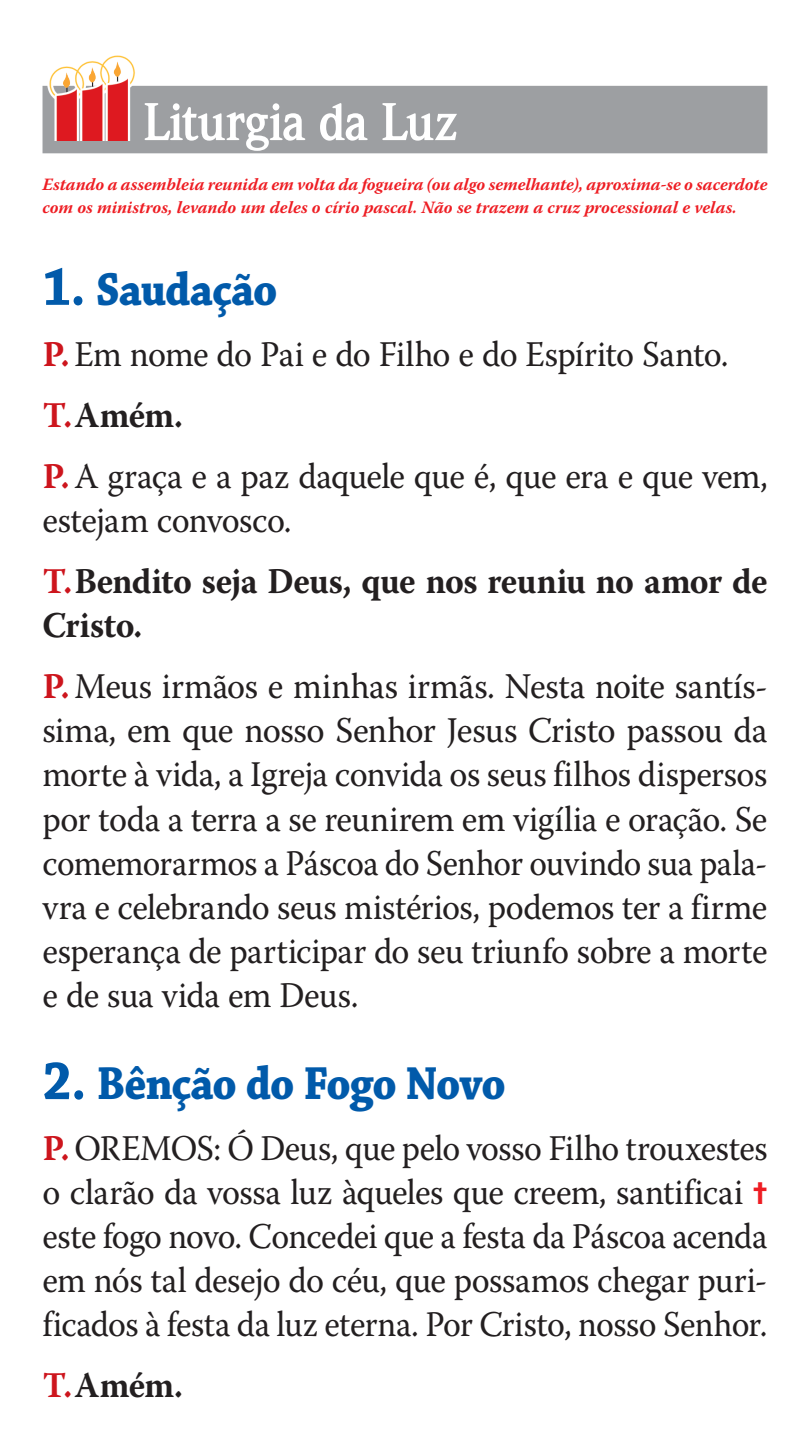
<style>
.page{position:relative;width:810px;height:1440px;background:#fff}
.page>*{position:absolute;margin:0;border:0;box-sizing:border-box;transform-origin:0 0}
.t1{font:700 54px "Weidemann IT Cby BT";letter-spacing:-.025em;color:#fff;scale:.95 1}
.t2{font:700 48.75px "Chaparral Pro";letter-spacing:-.025em;color:#015aaa;scale:.91 1}
.t3{font:36px/44px "Warnock Pro";letter-spacing:-.015em;color:#231f20;text-align:justify;scale:.96 1}
.t4{font:36px/44px "Warnock Pro";letter-spacing:-.015em;color:#231f20;text-align:justify;scale:.94 1}
.t5{font:36px/61.1px "Warnock Pro";letter-spacing:-.015em;color:#231f20;scale:.95 1}
.t6{font:700 36px/61.1px "Warnock Pro";letter-spacing:-.02em;color:#231f20;scale:.95 1}
.t7{font:italic 700 17.25px/23px "Warnock Pro";color:#ee1d23}
.s1{font-size:56.25px}
.s2{font-weight:700;color:#cd151d}
.s3{font-weight:700}
.s4{font-weight:400}
.s5{color:#cd151d}
.s6{font-family:"Monotype Sorts";font-size:31.5px;color:#ee1d23}
</style>
<div class="page">
<div style="left:43px;top:86px;width:724px;height:67px;background:#9d9fa2"></div>
<img style="left:45px;top:55px;width:95px;height:85px">
<h1 class="t1" style="left:143px;top:88px;width:334px">Liturgia da Luz</h1>
<p class="t7" style="left:43px;top:172px;width:726px">Estando a assembleia reunida em volta da fogueira (ou algo semelhante), aproxima-se o sacerdote com os ministros, levando um deles o círio pascal. Não se trazem a cruz processional e velas.</p>
<h2 class="t2" style="left:43px;top:261px;width:260px"><span class="s1">1.</span> Saudação</h2>
<p class="t5" style="left:43px;top:323px;width:765px"><span class="s2">P.</span> Em nome do Pai e do Filho e do Espírito Santo.<br><span class="s2">T.</span> <span class="s3">Amém.<br></span><span class="s2">P.</span> A graça e a paz daquele que é, que era e que vem,</p>
<p class="t6" style="left:43px;top:489px;width:765px"><span class="s4">estejam convosco.<br></span><span class="s5">T.</span> Bendito seja Deus, que nos reuniu no amor de</p>
<p class="t5" style="left:43px;top:594px;width:765px"><span class="s3">Cristo.<br></span><span class="s2">P.</span>Meus irmãos e minhas irmãs. Nesta noite santís-</p>
<p class="t3" style="left:43px;top:708px;width:757px">sima, em que nosso Senhor Jesus Cristo passou da morte à vida, a Igreja convida os seus filhos dispersos por toda a terra a se reunirem em vigília e oração. Se comemorarmos a Páscoa do Senhor ouvindo sua pala&shy;vra e celebrando seus mistérios, podemos ter a firme esperança de participar do seu triunfo sobre a morte e de sua vida em Deus.</p>
<h2 class="t2" style="left:43px;top:1055px;width:510px"><span class="s1">2.</span> Bênção do Fogo Novo</h2>
<p class="t4" style="left:43px;top:1126px;width:773px"><span class="s2">P.</span> OREMOS: Ó Deus, que pelo vosso Filho trouxestes o clarão da vossa luz àqueles que creem, santificai <span class="s6">= </span>este fogo novo. Concedei que a festa da Páscoa acenda em nós tal desejo do céu, que possamos chegar puri&shy;ficados à festa da luz eterna. Por Cristo, nosso Senhor.</p>
<p class="t6" style="left:43px;top:1355px;width:149px"><span class="s5">T.</span> Amém.</p>
</div>
